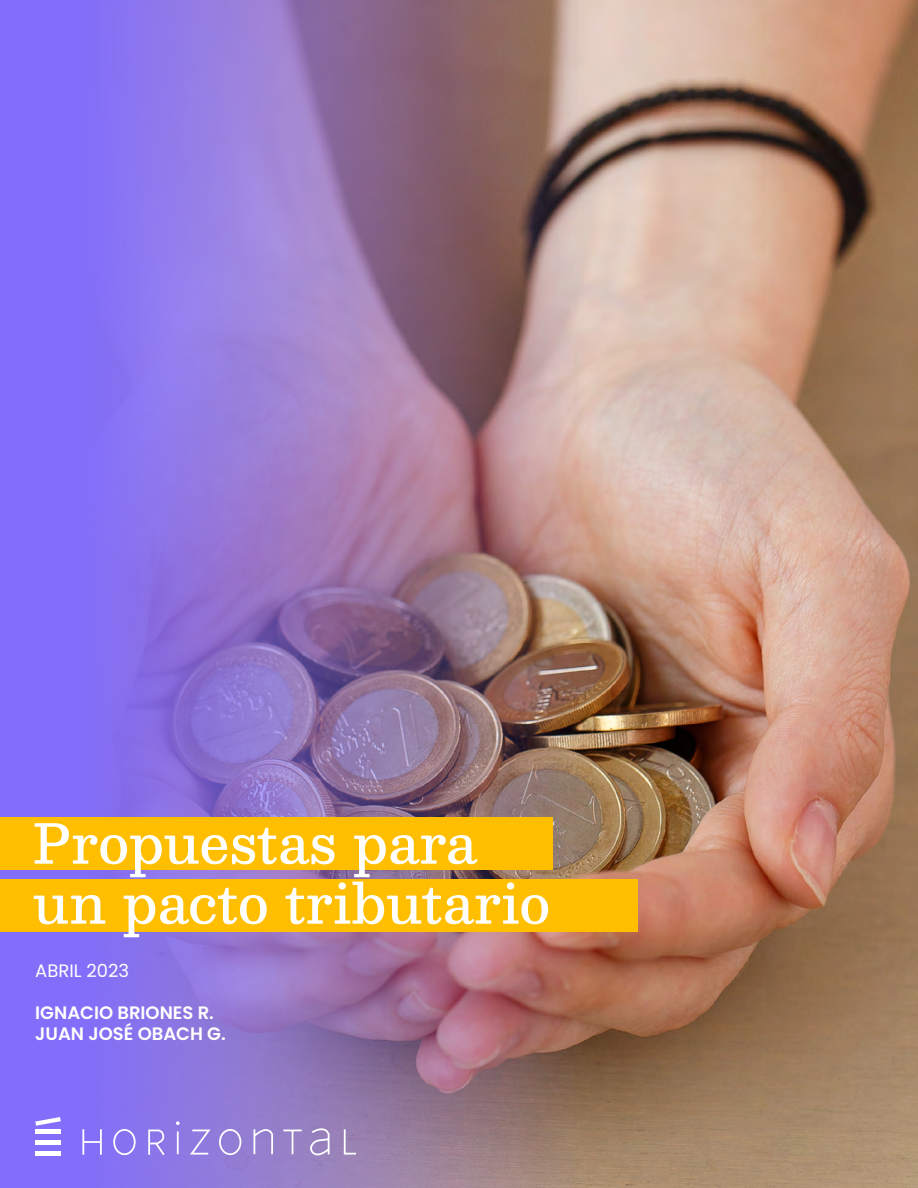
<style>
.page{position:relative;width:918px;height:1188px;background:#fff}
.page>*{position:absolute;margin:0;border:0;box-sizing:border-box;transform-origin:0 0}
.t1{font:500 54px/60px "Besley";color:#fff}
.t2{font:600 18px/21px "Poppins";color:#fff}
.t3{font:18px "Poppins";color:#fff}
</style>
<div class="page">
<img style="left:895px;top:0;width:23px;height:1188px">
<img style="left:0;top:0;width:895px;height:1188px">
<div style="left:0;top:879px;width:638px;height:53px;background:#ffbf00"></div>
<div style="left:0;top:817px;width:553px;height:53px;background:#ffbf00"></div>
<hr style="left:35px;top:1130px;width:26px;height:4px;background:#fff">
<svg style="left:35px;top:1117px;width:26px;height:9px"></svg>
<hr style="left:35px;top:1141px;width:26px;height:4px;background:#fff">
<div style="left:35px;top:1151px;width:26px;height:5px;background:#fff"></div>
<svg style="left:82px;top:1121px;width:287px;height:36px;background:#9b87da"></svg>
<p class="t1" style="left:33px;top:813px;width:519px">Propuestas para un pacto tributario</p>
<p class="t3" style="left:35px;top:960px;width:95px">ABRIL 2023</p>
<p class="t2" style="left:35px;top:1002px;width:192px">IGNACIO BRIONES R.<br>JUAN JOSÉ OBACH G.</p>
</div>
